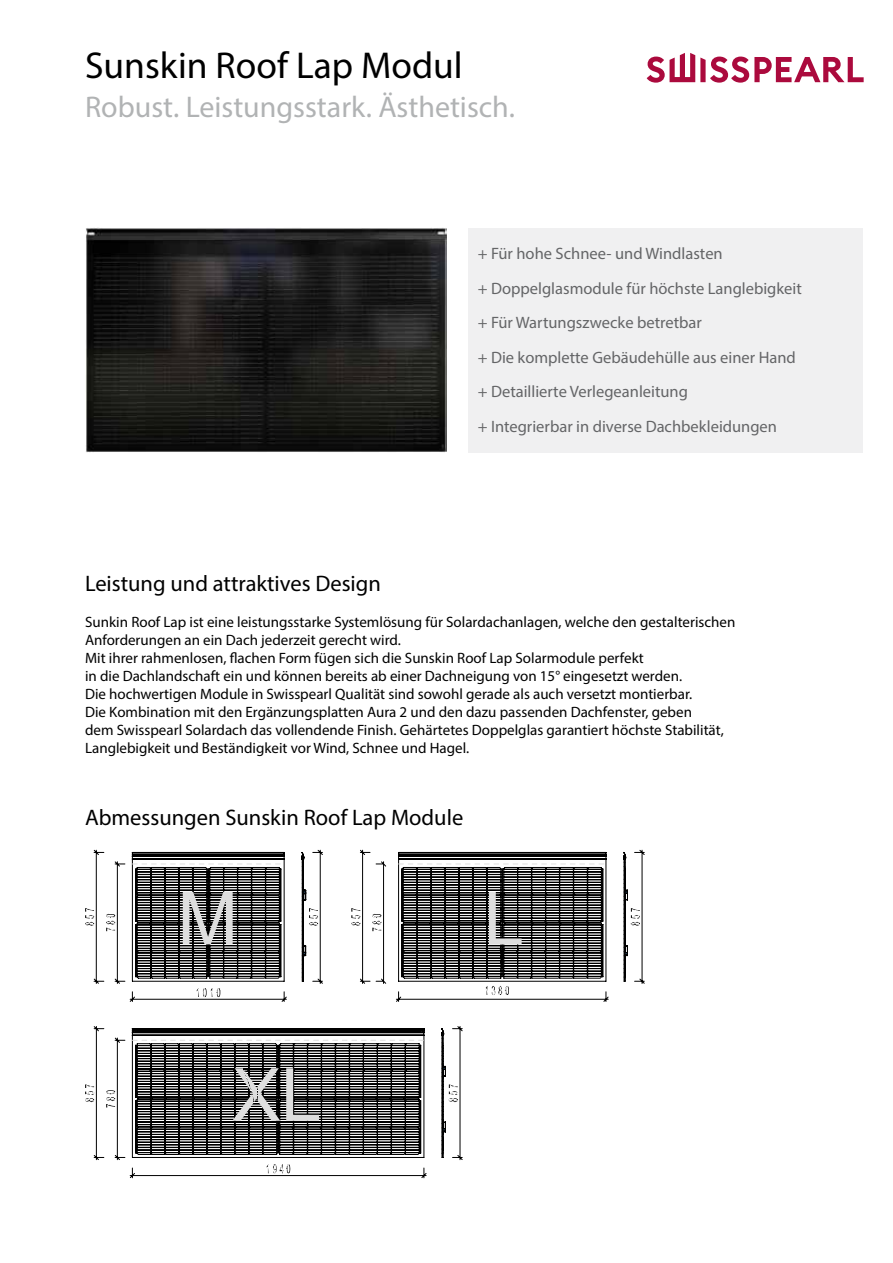
<style>
.page{position:relative;width:893px;height:1263px;background:#fff}
.page>*{position:absolute;margin:0;border:0;box-sizing:border-box;transform-origin:0 0}
.t1{font:37.5px "Myriad Pro";color:#000}
.t2{font:30px "Myriad Pro";color:#b1b3b4}
.t3{font:22.5px "Myriad Pro";color:#000}
.t4{font:16.5px/34.5px "Myriad Pro";color:#646567}
.t5{font:15px/18px "Myriad Pro";color:#000}
</style>
<div class="page">
<img style="left:86px;top:228px;width:360px;height:224px">
<svg style="left:85px;top:1026px;width:378px;height:152px"></svg>
<svg style="left:396px;top:850px;width:249px;height:152px"></svg>
<svg style="left:351px;top:850px;width:35px;height:134px"></svg>
<svg style="left:85px;top:850px;width:238px;height:152px"></svg>
<svg style="left:647px;top:53px;width:217px;height:30px"></svg>
<div style="left:468px;top:228px;width:394px;height:224px;background:#f0f0f1"></div>
<h1 class="t1" style="left:85px;top:42px;width:379px">Sunskin Roof Lap Modul</h1>
<h2 class="t2" style="left:85px;top:88px;width:432px">Robust. Leistungsstark. Ästhetisch.</h2>
<p class="t4" style="left:478px;top:236px;width:326px">+ Für hohe Schnee- und Windlasten<br>+ Doppelglasmodule für höchste Langlebigkeit + Für Wartungszwecke betretbar<br>+ Die komplette Gebäudehülle aus einer Hand + Detaillierte Verlegeanleitung<br>+ Integrierbar in diverse Dachbekleidungen</p>
<h3 class="t3" style="left:85px;top:569px;width:297px">Leistung und attraktives Design</h3>
<p class="t5" style="left:85px;top:613px;width:652px">Sunkin Roof Lap ist eine leistungsstarke Systemlösung für Solardachanlagen, welche den gestalterischen Anforderungen an ein Dach jederzeit gerecht wird.<br>Mit ihrer rahmenlosen, flachen Form fügen sich die Sunskin Roof Lap Solarmodule perfekt<br>in die Dachlandschaft ein und können bereits ab einer Dachneigung von 15° eingesetzt werden.<br>Die hochwertigen Module in Swisspearl Qualität sind sowohl gerade als auch versetzt montierbar.<br>Die Kombination mit den Ergänzungsplatten Aura 2 und den dazu passenden Dachfenster, geben<br>dem Swisspearl Solardach das vollendende Finish. Gehärtetes Doppelglas garantiert höchste Stabilität, Langlebigkeit und Beständigkeit vor Wind, Schnee und Hagel.</p>
<h3 class="t3" style="left:85px;top:803px;width:380px">Abmessungen Sunskin Roof Lap Module</h3>
</div>
